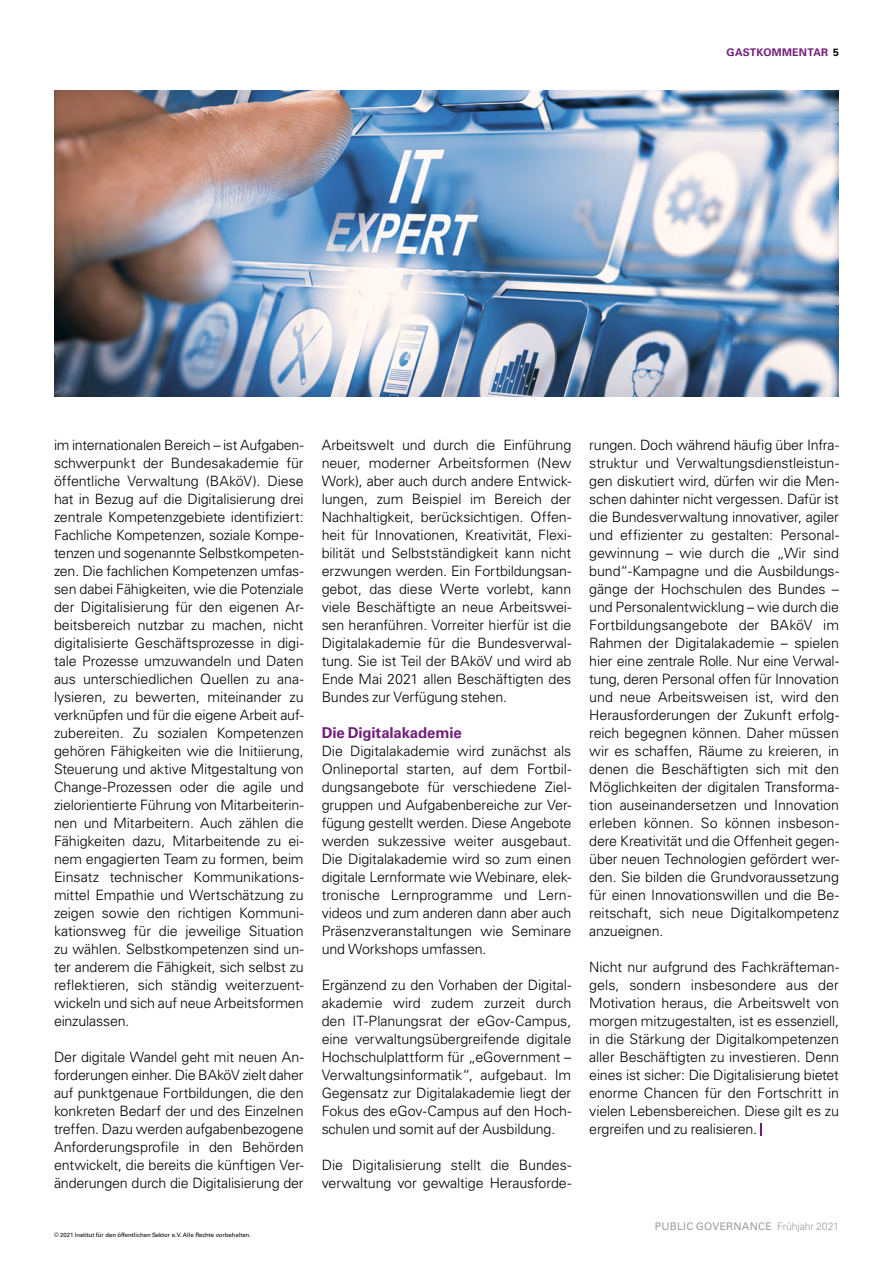
<style>
.page{position:relative;width:893px;height:1263px;background:#fff}
.page>*{position:absolute;margin:0;border:0;box-sizing:border-box;transform-origin:0 0}
.t1{font:700 15px "Univers LT Std";letter-spacing:-.01em;color:#711e7a}
.t2{font:300 14.25px/18px "Univers LT Std";letter-spacing:-.01em;color:#000;text-align:justify}
.t3{font:10.5px "Univers LT Std";letter-spacing:.02em;color:#9c9c9d}
.t4{font:700 10.5px "Univers LT Std";letter-spacing:.025em;color:#711e7a}
.t5{font:6px "Univers LT Std";color:#000}
.s1{color:#000}
.s2{font-weight:300}
</style>
<div class="page">
<svg style="left:760px;top:1123px;width:2px;height:13px"></svg>
<img style="left:54px;top:90px;width:785px;height:306px">
<p class="t4" style="left:727px;top:47px;width:114px">GASTKOMMENTAR <span class="s1">5</span></p>
<p class="t2" style="left:54px;top:436px;width:251px">im internationalen Bereich – ist Aufgaben&shy;schwerpunkt der Bundesakademie für öffentliche Verwaltung (BAköV). Diese hat in Bezug auf die Digitalisierung drei zentrale Kompetenzgebiete identifiziert:<br>Fachliche Kompetenzen, soziale Kompe&shy;tenzen und sogenannte Selbstkompeten&shy;zen. Die fachlichen Kompetenzen umfas&shy;sen dabei Fähigkeiten, wie die Potenziale der Digitalisierung für den eigenen Ar&shy;beitsbereich nutzbar zu machen, nicht digitalisierte Geschäftsprozesse in digi&shy;tale Prozesse umzuwandeln und Daten aus unterschiedlichen Quellen zu ana&shy;lysieren, zu bewerten, miteinander zu verknüpfen und für die eigene Arbeit auf&shy;zubereiten. Zu sozialen Kompetenzen gehören Fähigkeiten wie die Initiierung, Steuerung und aktive Mitgestaltung von Change-Prozessen oder die agile und zielorientierte Führung von Mitarbeiterin&shy;nen und Mitarbeitern. Auch zählen die Fähigkeiten dazu, Mitarbeitende zu ei&shy;nem engagierten Team zu formen, beim Einsatz technischer Kommunikations&shy;mittel Empathie und Wertschätzung zu zeigen sowie den richtigen Kommuni&shy;kationsweg für die jeweilige Situation zu wählen. Selbstkompetenzen sind un&shy;ter anderem die Fähigkeit, sich selbst zu reflektieren, sich ständig weiterzuent&shy;wickeln und sich auf neue Arbeitsformen einzulassen.</p>
<p class="t2" style="left:54px;top:1048px;width:251px">Der digitale Wandel geht mit neuen An&shy;forderungen einher. Die BAköV zielt daher auf punktgenaue Fortbildungen, die den konkreten Bedarf der und des Einzelnen treffen. Dazu werden aufgabenbezogene Anforderungsprofile in den Behörden entwickelt, die bereits die künftigen Ver&shy;änderungen durch die Digitalisierung der</p>
<p class="t5" style="left:54px;top:1231px;width:199px">© 2021 Institut für den öffentlichen Sektor e.V. Alle Rechte vorbehalten.</p>
<p class="t2" style="left:322px;top:436px;width:251px">Arbeitswelt und durch die Einführung neuer, moderner Arbeitsformen (New Work), aber auch durch andere Entwick&shy;lungen, zum Beispiel im Bereich der Nachhaltigkeit, berücksichtigen. Offen&shy;heit für Innovationen, Kreativität, Flexi&shy;bilität und Selbstständigkeit kann nicht erzwungen werden. Ein Fortbildungsan&shy;gebot, das diese Werte vorlebt, kann viele Beschäftigte an neue Arbeitswei&shy;sen heranführen. Vorreiter hierfür ist die Digitalakademie für die Bundesverwal&shy;tung. Sie ist Teil der BAköV und wird ab Ende Mai 2021 allen Beschäftigten des Bundes zur Verfügung stehen.</p>
<p class="t1" style="left:322px;top:724px;width:142px">Die Digitalakademie</p>
<p class="t2" style="left:322px;top:742px;width:251px">Die Digitalakademie wird zunächst als Onlineportal starten, auf dem Fortbil&shy;dungsangebote für verschiedene Ziel&shy;gruppen und Aufgabenbereiche zur Ver&shy;fügung gestellt werden. Diese Angebote werden sukzessive weiter ausgebaut.<br>Die Digitalakademie wird so zum einen digitale Lernformate wie Webinare, elek&shy;tronische Lernprogramme und Lern&shy;videos und zum anderen dann aber auch Präsenzveranstaltungen wie Seminare und Workshops umfassen.</p>
<p class="t2" style="left:322px;top:976px;width:251px">Ergänzend zu den Vorhaben der Digital&shy;akademie wird zudem zurzeit durch den IT-Planungsrat der eGov-Campus, eine verwaltungsübergreifende digitale Hochschulplattform für „eGovernment – Verwaltungsinformatik“, aufgebaut. Im Gegensatz zur Digitalakademie liegt der Fokus des eGov-Campus auf den Hoch&shy;schulen und somit auf der Ausbildung.</p>
<p class="t2" style="left:322px;top:1156px;width:251px">Die Digitalisierung stellt die Bundes&shy;verwaltung vor gewaltige Herausforde-</p>
<p class="t2" style="left:589px;top:436px;width:251px">rungen. Doch während häufig über Infra&shy;struktur und Verwaltungsdienstleistun&shy;gen diskutiert wird, dürfen wir die Men&shy;schen dahinter nicht vergessen. Dafür ist die Bundesverwaltung innovativer, agiler und effizienter zu gestalten: Personal&shy;gewinnung – wie durch die „Wir sind bund“-Kampagne und die Ausbildungs&shy;gänge der Hochschulen des Bundes – und Personalentwicklung – wie durch die Fortbildungsangebote der BAköV im Rahmen der Digitalakademie – spielen hier eine zentrale Rolle. Nur eine Verwal&shy;tung, deren Personal offen für Innovation und neue Arbeitsweisen ist, wird den Herausforderungen der Zukunft erfolg&shy;reich begegnen können. Daher müssen wir es schaffen, Räume zu kreieren, in denen die Beschäftigten sich mit den Möglichkeiten der digitalen Transforma&shy;tion auseinandersetzen und Innovation erleben können. So können insbeson&shy;dere Kreativität und die Offenheit gegen&shy;über neuen Technologien gefördert wer&shy;den. Sie bilden die Grundvoraussetzung für einen Innovationswillen und die Be&shy;reitschaft, sich neue Digitalkompetenz anzueignen.</p>
<p class="t2" style="left:589px;top:958px;width:251px">Nicht nur aufgrund des Fachkräfteman&shy;gels, sondern insbesondere aus der Motivation heraus, die Arbeitswelt von morgen mitzugestalten, ist es essenziell, in die Stärkung der Digitalkompetenzen aller Beschäftigten zu investieren. Denn eines ist sicher: Die Digitalisierung bietet enorme Chancen für den Fortschritt in vielen Lebensbereichen. Diese gilt es zu ergreifen und zu realisieren.</p>
<p class="t3" style="left:655px;top:1220px;width:186px">PUBLIC GOVERNANCE <span class="s2">Frühjahr 2021</span></p>
</div>
